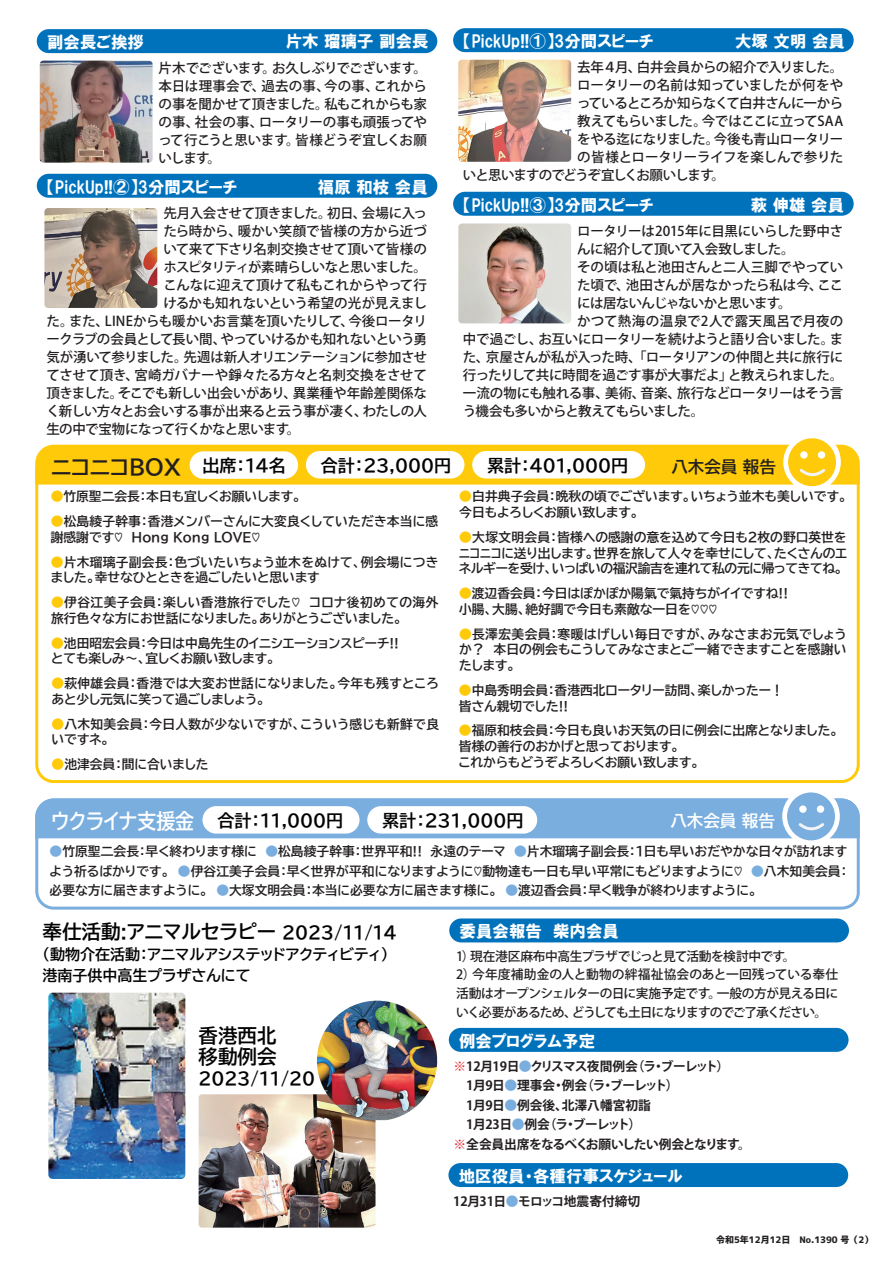
<style>
.page{position:relative;width:893px;height:1263px;background:#fff}
.page>*{position:absolute;margin:0;border:0;box-sizing:border-box;transform-origin:0 0}
.t1{font:21px "BIZ UDP Gothic Bold";color:#231f20}
.t2{font:21px "BIZ UDP Gothic Bold";color:#fff;scale:.9 1}
.t3{font:19.5px/21px "BIZ UDP Gothic Bold";color:#030303}
.t4{font:17.1px "BIZ UDP Gothic Bold";color:#030303}
.t5{font:16.5px "HGP Soei Kakugothic UB";color:#fff}
.t6{font:16.5px "BIZ UDP Gothic Bold";color:#231f20}
.t7{font:16.5px "BIZ UDP Gothic Bold";color:#fff}
.t8{font:15px/21px "BIZ UDP Gothic Bold";color:#030303}
.t9{font:500 13.5px/18px "Koz Go Pr 6 N";letter-spacing:-.035em;color:#231f20;text-align:justify}
.t10{font:500 13.5px "Koz Go Pr 6 N";letter-spacing:-.005em;color:#231f20}
.t11{font:500 13.5px "Koz Go Pr 6 N";letter-spacing:-.07em;color:#231f20}
.t12{font:500 13.5px "Koz Go Pr 6 N";letter-spacing:-.055em;color:#231f20}
.t13{font:500 13.5px "Koz Go Pr 6 N";letter-spacing:-.015em;color:#231f20}
.t14{font:500 13.5px "Koz Go Pr 6 N";letter-spacing:-.065em;color:#231f20}
.t15{font:500 13.5px "Koz Go Pr 6 N";letter-spacing:.015em;color:#231f20}
.t16{font:500 13.5px "Koz Go Pr 6 N";letter-spacing:-.01em;color:#231f20}
.t17{font:500 13.5px "Koz Go Pr 6 N";color:#231f20}
.t18{font:12.75px/15.8px "BIZ UDP Gothic Bold";color:#231f20}
.t19{font:700 12.75px/19.5px "Koz Go Pr 6 N";letter-spacing:-.03em;color:#231f20}
.t20{font:500 12.75px/18.8px "Koz Go Pr 6 N";letter-spacing:-.045em;color:#231f20}
.t21{font:12.75px/15.8px "BIZ UDP Gothic Bold";letter-spacing:.025em;color:#231f20}
.t22{font:12.75px/15.8px "BIZ UDP Gothic Bold";letter-spacing:.02em;color:#231f20}
.t23{font:9px "Corporate Logo Bold";color:#231f20}
.s1{font-size:17.1px;color:#030303}
.s2{color:#feca0a}
.s3{color:#79aede}
.s4{font-size:17.1px}
.s5{color:#ee1d23}
</style>
<div class="page">
<div style="left:449px;top:1028px;width:400px;height:24px;background:#0072bc;border-radius:12px"></div>
<div style="left:35px;top:451px;width:825px;height:332px;border:3px solid #feca0a;border-radius:17px"></div>
<div style="left:789px;top:439px;width:46px;height:46px;background:#feca0a;border-radius:50%"></div>
<div style="left:788px;top:438px;width:48px;height:48px;border:2px solid #feca0a;border-radius:50%"></div>
<svg style="left:35px;top:443px;width:825px;height:43px"></svg>
<div style="left:800px;top:451px;width:8px;height:8px;background:#fff;border-radius:50%"></div>
<div style="left:818px;top:451px;width:7px;height:8px;background:#fff;border-radius:50%"></div>
<div style="left:37px;top:29px;width:400px;height:24px;background:#0072bc;border-radius:12px"></div>
<div style="left:35px;top:798px;width:825px;height:112px;border:3px solid #79aede;border-radius:17px"></div>
<div style="left:788px;top:793px;width:46px;height:47px;background:#79aede;border-radius:50%"></div>
<div style="left:787px;top:792px;width:48px;height:48px;border:2px solid #79aede;border-radius:50%"></div>
<svg style="left:35px;top:797px;width:825px;height:43px"></svg>
<div style="left:799px;top:805px;width:8px;height:8px;background:#fff;border-radius:50%"></div>
<div style="left:817px;top:805px;width:7px;height:8px;background:#fff;border-radius:50%"></div>
<div style="left:453px;top:192px;width:401px;height:24px;background:#0072bc;border-radius:12px"></div>
<img style="left:40px;top:61px;width:113px;height:102px">
<div style="left:453px;top:28px;width:401px;height:24px;background:#0072bc;border-radius:12px"></div>
<img style="left:458px;top:60px;width:113px;height:102px">
<div style="left:37px;top:174px;width:400px;height:24px;background:#0072bc;border-radius:12px"></div>
<img style="left:44px;top:208px;width:113px;height:100px">
<img style="left:458px;top:223px;width:113px;height:100px">
<div style="left:448px;top:1163px;width:400px;height:24px;background:#0072bc;border-radius:12px"></div>
<div style="left:449px;top:918px;width:400px;height:24px;background:#0072bc;border-radius:12px"></div>
<img style="left:199px;top:1094px;width:177px;height:134px">
<img style="left:48px;top:993px;width:137px;height:186px">
<img style="left:317px;top:1001px;width:120px;height:119px">
<p class="t5" style="left:47px;top:34px;width:99px">副会長ご挨拶</p>
<p class="t5" style="left:286px;top:33px;width:144px">片木 瑠璃子 副会長</p>
<p class="t9" style="left:159px;top:60px;width:270px">片木でございます。お久しぶりでございます。本日は理事会で、過去の事、今の事、これからの事を聞かせて頂きました。私もこれからも家の事、社会の事、ロータリーの事も頑張ってやって行こうと思います。皆様どうぞ宜しくお願いします。</p>
<p class="t5" style="left:47px;top:178px;width:191px">【PickUp!!②】3分間スピーチ</p>
<p class="t9" style="left:163px;top:204px;width:265px">先月入会させて頂きました。初日、会場に入っ</p>
<p class="t17" style="left:163px;top:223px;width:265px">たら時から、暖かい笑顔で皆様の方から近づ</p>
<p class="t9" style="left:163px;top:240px;width:265px">いて来て下さり名刺交換させて頂いて皆様の</p>
<p class="t14" style="left:163px;top:259px;width:265px">ホスピタリティが素晴らしいなと思いました。</p>
<p class="t9" style="left:163px;top:276px;width:265px">こんなに迎えて頂けて私もこれからやって行</p>
<p class="t9" style="left:163px;top:294px;width:265px">けるかも知れないという希望の光が見えまし</p>
<p class="t13" style="left:46px;top:313px;width:382px">た。また、LINEからも暖かいお言葉を頂いたりして、今後ロータリ</p>
<p class="t9" style="left:46px;top:330px;width:382px">ークラブの会員として長い間、やっていけるかも知れないという勇</p>
<p class="t9" style="left:46px;top:348px;width:382px">気が湧いて参りました。先週は新人オリエンテーションに参加させ</p>
<p class="t10" style="left:46px;top:367px;width:382px">てさせて頂き、宮崎ガバナーや錚々たる方々と名刺交換をさせて</p>
<p class="t9" style="left:46px;top:384px;width:382px">頂きました。そこでも新しい出会いがあり、異業種や年齢差関係な</p>
<p class="t9" style="left:46px;top:402px;width:382px">く新しい方々とお会いする事が出来ると云う事が凄く、わたしの人</p>
<p class="t9" style="left:46px;top:420px;width:255px">生の中で宝物になって行くかなと思います。</p>
<p class="t5" style="left:318px;top:178px;width:111px">福原 和枝 会員</p>
<p class="t5" style="left:463px;top:33px;width:191px">【PickUp!!①】3分間スピーチ</p>
<p class="t12" style="left:577px;top:60px;width:268px">去年４月、白井会員からの紹介で入りました。</p>
<p class="t10" style="left:577px;top:78px;width:268px">ロータリーの名前は知っていましたが何をや</p>
<p class="t12" style="left:577px;top:96px;width:268px">っているところか知らなくて白井さんに一から</p>
<p class="t9" style="left:577px;top:113px;width:268px">教えてもらいました。今ではここに立ってSAA</p>
<p class="t9" style="left:577px;top:131px;width:268px">をやる迄になりました。今後も青山ロータリー</p>
<p class="t16" style="left:577px;top:150px;width:268px">の皆様とロータリーライフを楽しんで参りた</p>
<p class="t11" style="left:463px;top:168px;width:264px">いと思いますのでどうぞ宜しくお願いします。</p>
<p class="t5" style="left:735px;top:33px;width:111px">大塚 文明 会員</p>
<p class="t5" style="left:463px;top:196px;width:191px">【PickUp!!③】3分間スピーチ</p>
<p class="t9" style="left:577px;top:222px;width:268px">ロータリーは2015年に目黒にいらした野中さ</p>
<p class="t11" style="left:577px;top:241px;width:219px">んに紹介して頂いて入会致しました。</p>
<p class="t10" style="left:577px;top:259px;width:268px">その頃は私と池田さんと二人三脚でやってい</p>
<p class="t9" style="left:577px;top:276px;width:268px">た頃で、池田さんが居なかったら私は今、ここ</p>
<p class="t9" style="left:577px;top:294px;width:216px">には居ないんじゃないかと思います。</p>
<p class="t15" style="left:577px;top:313px;width:268px">かつて熱海の温泉で2人で露天風呂で月夜の</p>
<p class="t9" style="left:463px;top:330px;width:382px">中で過ごし、お互いにロータリーを続けようと語り合いました。ま</p>
<p class="t9" style="left:463px;top:348px;width:382px">た、京屋さんが私が入った時、「ロータリアンの仲間と共に旅行に</p>
<p class="t9" style="left:463px;top:366px;width:382px">行ったりして共に時間を過ごす事が大事だよ」と教えられました。</p>
<p class="t9" style="left:463px;top:384px;width:382px">一流の物にも触れる事、美術、音楽、旅行などロータリーはそう言</p>
<p class="t11" style="left:463px;top:403px;width:243px">う機会も多いからと教えてもらいました。</p>
<p class="t5" style="left:751px;top:196px;width:95px">萩 伸雄 会員</p>
<h1 class="t1" style="left:51px;top:457px;width:236px">ニコニコBOX <span class="s1">出席：14名</span></h1>
<h3 class="t4" style="left:321px;top:457px;width:132px">合計：23,000円</h3>
<h3 class="t4" style="left:487px;top:457px;width:143px">累計：401,000円</h3>
<p class="t6" style="left:671px;top:458px;width:106px">八木会員 報告</p>
<p class="t18" style="left:51px;top:489px;width:252px"><span class="s2">●</span>竹原聖二会長：本日も宜しくお願いします。</p>
<p class="t18" style="left:51px;top:513px;width:389px"><span class="s2">●</span>松島綾子幹事：香港メンバーさんに大変良くしていただき本当に感謝感謝です♡　Hong Kong LOVE♡</p>
<p class="t22" style="left:51px;top:554px;width:389px"><span class="s2">●</span>片木瑠璃子副会長：色づいたいちょう並木をぬけて、例会場につきました。幸せなひとときを過ごしたいと思います</p>
<p class="t18" style="left:51px;top:594px;width:389px"><span class="s2">●</span>伊谷江美子会員：楽しい香港旅行でした♡　コロナ後初めての海外旅行色々な方にお世話になりました。ありがとうございました。</p>
<p class="t18" style="left:51px;top:635px;width:349px"><span class="s2">●</span>池田昭宏会員：今日は中島先生のイニシエーションスピーチ!!とても楽しみ～、宜しくお願い致します。</p>
<p class="t21" style="left:51px;top:675px;width:389px"><span class="s2">●</span>萩伸雄会員：香港では大変お世話になりました。今年も残すところあと少し元気に笑って過ごしましょう。</p>
<p class="t21" style="left:51px;top:716px;width:389px"><span class="s2">●</span>八木知美会員：今日人数が少ないですが、こういう感じも新鮮で良いですネ。</p>
<p class="t18" style="left:52px;top:756px;width:159px"><span class="s2">●</span>池津会員：間に合いました</p>
<p class="t18" style="left:459px;top:489px;width:389px"><span class="s2">●</span>白井典子会員：晩秋の頃でございます。いちょう並木も美しいです。今日もよろしくお願い致します。</p>
<p class="t18" style="left:459px;top:529px;width:389px;text-align:justify"><span class="s2">●</span>大塚文明会員：皆様への感謝の意を込めて今日も2枚の野口英世をニコニコに送り出します。世界を旅して人々を幸せにして、たくさんのエネルギーを受け、いっぱいの福沢諭吉を連れて私の元に帰ってきてね。</p>
<p class="t18" style="left:459px;top:585px;width:330px"><span class="s2">●</span>渡辺香会員：今日はぽかぽか陽氣で氣持ちがイイですね!!小腸、大腸、絶好調で今日も素敵な一日を♡♡♡</p>
<p class="t18" style="left:459px;top:626px;width:389px;text-align:justify"><span class="s2">●</span>長澤宏美会員：寒暖はげしい毎日ですが、みなさまお元気でしょうか？　本日の例会もこうしてみなさまとご一緒できますことを感謝いたします。</p>
<p class="t18" style="left:459px;top:682px;width:326px"><span class="s2">●</span>中島秀明会員：香港西北ロータリー訪問、楽しかったー！皆さん親切でした!!</p>
<p class="t18" style="left:459px;top:723px;width:381px"><span class="s2">●</span>福原和枝会員：今日も良いお天気の日に例会に出席となりました。皆様の善行のおかげと思っております。<br>これからもどうぞよろしくお願い致します。</p>
<h1 class="t2" style="left:51px;top:810px;width:160px">ウクライナ支援金</h1>
<p class="t18" style="left:50px;top:842px;width:799px;line-height:19.5px;text-align:justify"><span class="s3">●</span>竹原聖二会長：早く終わります様に　<span class="s3">●</span>松島綾子幹事：世界平和!!　永遠のテーマ　<span class="s3">●</span>片木瑠璃子副会長：1日も早いおだやかな日々が訪れますよう祈るばかりです。　<span class="s3">●</span>伊谷江美子会員：早く世界が平和になりますように♡動物達も一日も早い平常にもどりますように♡　<span class="s3">●</span>八木知美会員：必要な方に届きますように。　<span class="s3">●</span>大塚文明会員：本当に必要な方に届きます様に。　<span class="s3">●</span>渡辺香会員：早く戦争が終わりますように。</p>
<h3 class="t4" style="left:217px;top:812px;width:128px">合計：11,000円</h3>
<h3 class="t4" style="left:382px;top:812px;width:143px">累計：231,000円</h3>
<p class="t7" style="left:670px;top:812px;width:106px">八木会員 報告</p>
<h2 class="t3" style="left:43px;top:921px;width:356px">奉仕活動:アニマルセラピー <span class="s4">2023/11/14</span></h2>
<p class="t8" style="left:43px;top:944px;width:347px">（動物介在活動：アニマルアシステッドアクティビティ）港南子供中高生プラザさんにて</p>
<h2 class="t3" style="left:199px;top:1025px;width:79px">香港西北移動例会</h2>
<h3 class="t4" style="left:199px;top:1070px;width:118px">2023/11/20</h3>
<p class="t5" style="left:460px;top:923px;width:161px">委員会報告　柴内会員</p>
<p class="t20" style="left:456px;top:947px;width:384px">1）現在港区麻布中高生プラザでじっと見て活動を検討中です。<br>2）今年度補助金の人と動物の絆福祉協会のあと一回残っている奉仕活動はオープンシェルターの日に実施予定です。一般の方が見える日にいく必要があるため、どうしても土日になりますのでご了承ください。</p>
<p class="t5" style="left:459px;top:1033px;width:138px">例会プログラム予定</p>
<p class="t19" style="left:454px;top:1056px;width:318px"><span class="s5">※</span>12月19日<span class="s3">●</span>クリスマス夜間例会（ラ・ブーレット）<br>　1月9日<span class="s3">●</span>理事会・例会（ラ・ブーレット）<br>　1月9日<span class="s3">●</span>例会後、北澤八幡宮初詣<br>　1月23日<span class="s3">●</span>例会（ラ・ブーレット）<br><span class="s5">※</span>全会員出席をなるべくお願いしたい例会となります。　　</p>
<p class="t5" style="left:459px;top:1168px;width:225px">地区役員・各種行事スケジュール</p>
<p class="t19" style="left:453px;top:1191px;width:189px">12月31日<span class="s3">●</span>モロッコ地震寄付締切</p>
<p class="t23" style="left:716px;top:1233px;width:159px">令和5年12月12日　No.1390 号（2）</p>
</div>
